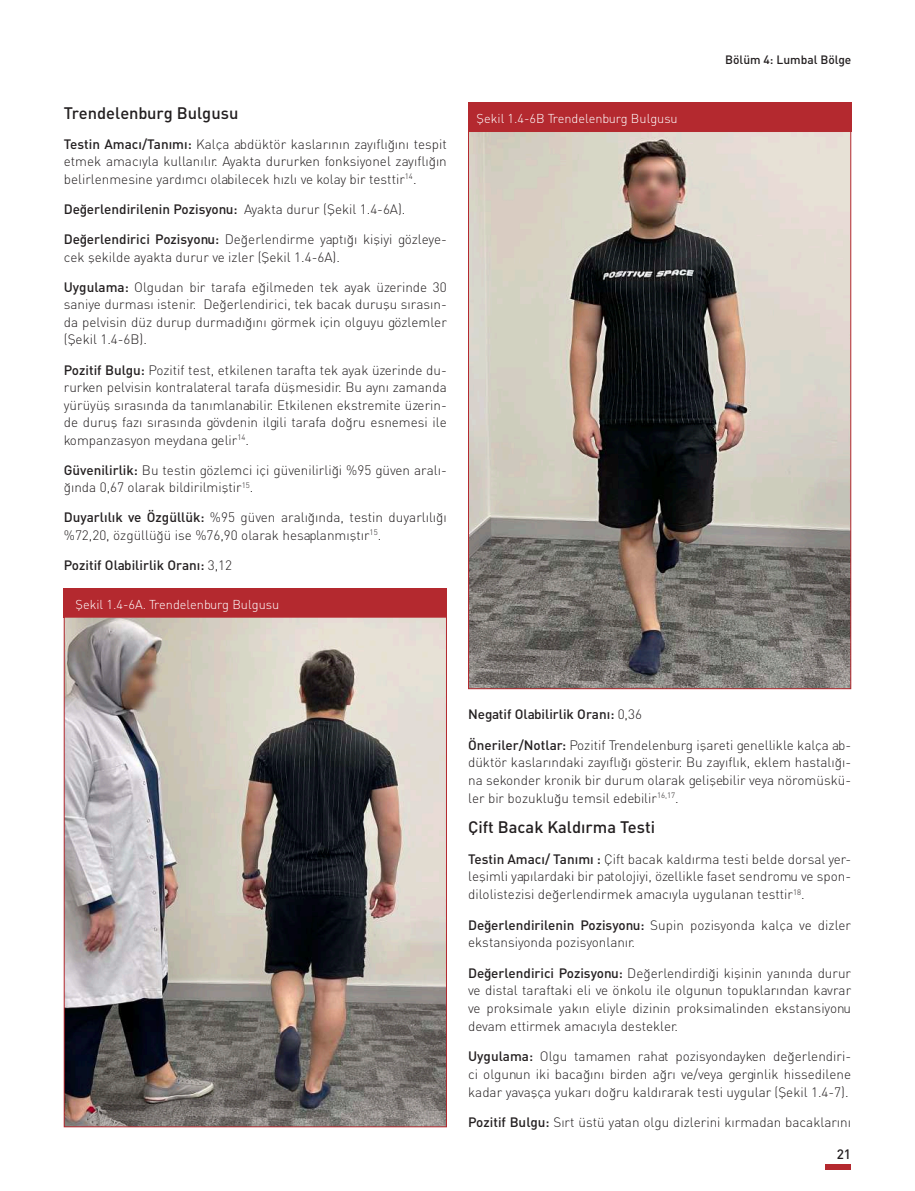
<style>
.page{position:relative;width:915px;height:1191px;background:#fff}
.page>*{position:absolute;margin:0;border:0;box-sizing:border-box;transform-origin:0 0}
.t1{font:16.5px "DIN Medium Tr";color:#231f20}
.t2{font:13.5px/17.4px "DINT Light Tr";color:#231f20;text-align:justify}
.t3{font:13.5px "DIN Medium Tr";color:#231f20}
.t4{font:12.75px "DINT Light Tr";color:#fff}
.t5{font:12px "DIN Medium Tr";color:#231f20}
.s1{font-family:"DIN Medium Tr"}
.s2{font-family:"DINT Light Tr"}
</style>
<div class="page">
<div style="left:825px;top:1163px;width:25px;height:6px;background:#b4292f"></div>
<div style="left:468px;top:102px;width:382px;height:29px;background:#b4292f"></div>
<img style="left:470px;top:133px;width:378px;height:554px">
<div style="left:64px;top:588px;width:382px;height:29px;background:#b4292f"></div>
<img style="left:66px;top:619px;width:378px;height:506px">
<p class="t1" style="left:64px;top:102px;width:176px">Trendelenburg Bulgusu</p>
<p class="t2" style="left:64px;top:135px;width:384px"><span class="s1">Testin Amacı/Tanımı:</span> Kalça abdüktör kaslarının zayıflığını tespit etmek amacıyla kullanılır. Ayakta dururken fonksiyonel zayıflığın belirlenmesine yardımcı olabilecek hızlı ve kolay bir testtir<sup>14</sup>.</p>
<p class="t3" style="left:64px;top:200px;width:343px">Değerlendirilenin Pozisyonu: <span class="s2">Ayakta durur (Şekil 1.4-6A).</span></p>
<p class="t2" style="left:64px;top:230px;width:384px"><span class="s1">Değerlendirici Pozisyonu:</span> Değerlendirme yaptığı kişiyi gözleye&shy;cek şekilde ayakta durur ve izler (Şekil 1.4-6A).</p>
<p class="t2" style="left:64px;top:278px;width:384px"><span class="s1">Uygulama:</span> Olgudan bir tarafa eğilmeden tek ayak üzerinde 30 saniye durması istenir. Değerlendirici, tek bacak duruşu sırasın&shy;da pelvisin düz durup durmadığını görmek için olguyu gözlemler (Şekil 1.4-6B).</p>
<p class="t2" style="left:64px;top:361px;width:384px"><span class="s1">Pozitif Bulgu:</span> Pozitif test, etkilenen tarafta tek ayak üzerinde du&shy;rurken pelvisin kontralateral tarafa düşmesidir. Bu aynı zamanda yürüyüş sırasında da tanımlanabilir. Etkilenen ekstremite üzerin&shy;de duruş fazı sırasında gövdenin ilgili tarafa doğru esnemesi ile kompanzasyon meydana gelir<sup>14</sup>.</p>
<p class="t2" style="left:64px;top:461px;width:384px"><span class="s1">Güvenilirlik:</span> Bu testin gözlemci içi güvenilirliği %95 güven aralı&shy;ğında 0,67 olarak bildirilmiştir<sup>15</sup>.</p>
<p class="t2" style="left:64px;top:509px;width:384px"><span class="s1">Duyarlılık ve Özgüllük:</span> %95 güven aralığında, testin duyarlılığı %72,20, özgüllüğü ise %76,90 olarak hesaplanmıştır<sup>15</sup>.</p>
<p class="t3" style="left:64px;top:556px;width:170px">Pozitif Olabilirlik Oranı: <span class="s2">3,12</span></p>
<p class="t4" style="left:76px;top:596px;width:205px">Şekil 1.4-6A. Trendelenburg Bulgusu</p>
<p class="t4" style="left:476px;top:111px;width:202px">Şekil 1.4-6B Trendelenburg Bulgusu</p>
<p class="t5" style="left:725px;top:52px;width:127px">Bölüm 4: Lumbal Bölge</p>
<p class="t3" style="left:468px;top:705px;width:175px">Negatif Olabilirlik Oranı: <span class="s2">0,36</span></p>
<p class="t2" style="left:468px;top:736px;width:384px"><span class="s1">Öneriler/Notlar:</span> Pozitif Trendelenburg işareti genellikle kalça ab&shy;düktör kaslarındaki zayıflığı gösterir. Bu zayıflık, eklem hastalığı&shy;na sekonder kronik bir durum olarak gelişebilir veya nöromüskü&shy;ler bir bozukluğu temsil edebilir<sup>16,17</sup>.</p>
<p class="t1" style="left:468px;top:816px;width:188px">Çift Bacak Kaldırma Testi</p>
<p class="t2" style="left:468px;top:850px;width:384px"><span class="s1">Testin Amacı/ Tanımı :</span> Çift bacak kaldırma testi belde dorsal yer&shy;leşimli yapılardaki bir patolojiyi, özellikle faset sendromu ve spon&shy;dilolistezisi değerlendirmek amacıyla uygulanan testtir<sup>18</sup>.</p>
<p class="t2" style="left:468px;top:915px;width:384px"><span class="s1">Değerlendirilenin Pozisyonu:</span> Supin pozisyonda kalça ve dizler ekstansiyonda pozisyonlanır.</p>
<p class="t2" style="left:468px;top:964px;width:384px"><span class="s1">Değerlendirici Pozisyonu:</span> Değerlendirdiği kişinin yanında durur ve distal taraftaki eli ve önkolu ile olgunun topuklarından kavrar ve proksimale yakın eliyle dizinin proksimalinden ekstansiyonu devam ettirmek amacıyla destekler.</p>
<p class="t2" style="left:468px;top:1047px;width:384px"><span class="s1">Uygulama:</span> Olgu tamamen rahat pozisyondayken değerlendiri&shy;ci olgunun iki bacağını birden ağrı ve/veya gerginlik hissedilene kadar yavaşça yukarı doğru kaldırarak testi uygular (Şekil 1.4-7).</p>
<p class="t2" style="left:468px;top:1113px;width:384px"><span class="s1">Pozitif Bulgu:</span> Sırt üstü yatan olgu dizlerini kırmadan bacaklarını</p>
<p class="t3" style="left:836px;top:1145px;width:16px">21</p>
</div>
